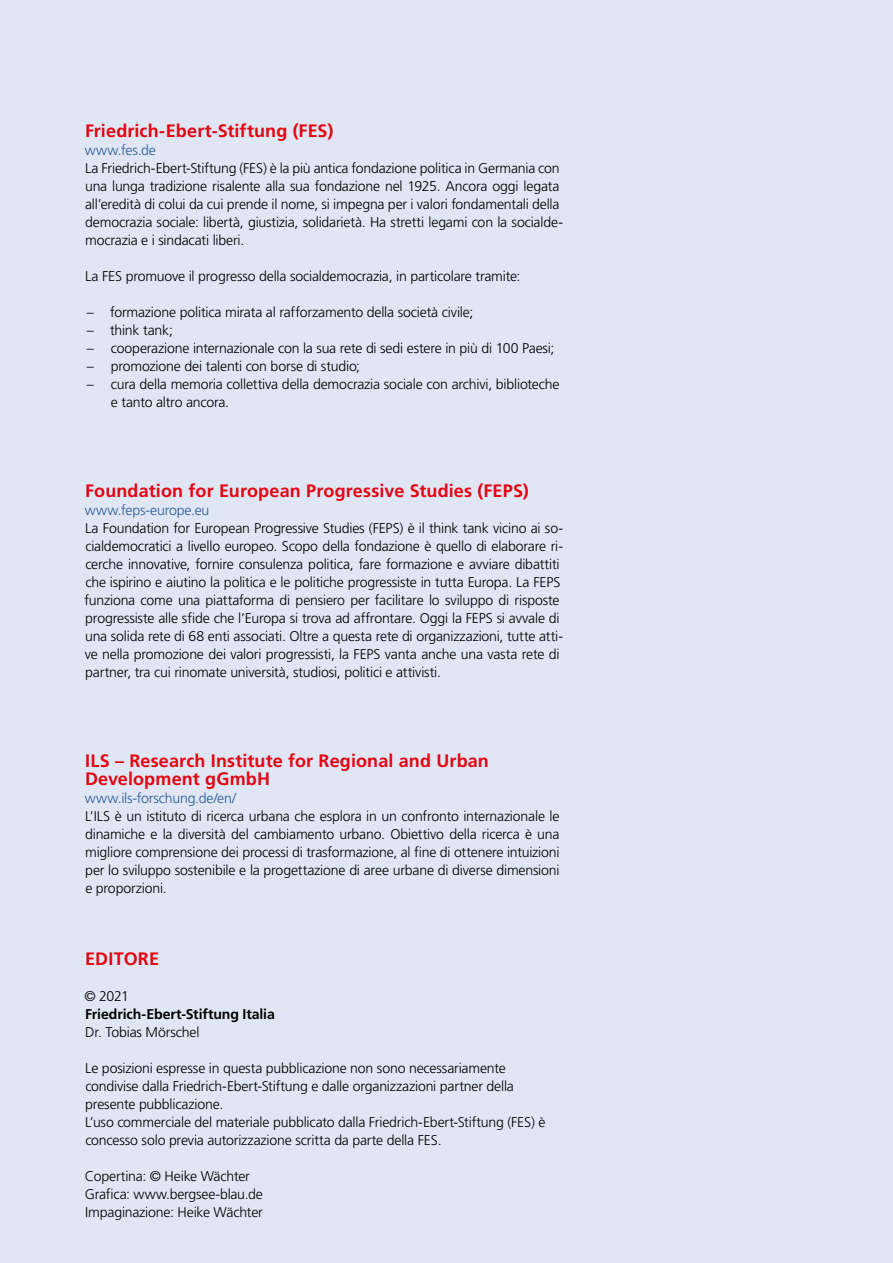
<style>
.page{position:relative;width:893px;height:1263px;background:#e1e6f4}
.page>*{position:absolute;margin:0;border:0;box-sizing:border-box;transform-origin:0 0}
.H8_B____cmyk-rot{font:700 18px/18px "Frutiger LT Pro";letter-spacing:.005em;color:#e30613}
.H6_Zwischenuebersc{font:700 18px "Frutiger LT Pro";letter-spacing:.01em;color:#e30613}
.FT_Blocksatz{font:300 14.1px/18px "Frutiger LT Pro";letter-spacing:-.015em;color:#000}
.FT_Linksbündig{font:300 14.1px/18px "Frutiger LT Pro";letter-spacing:-.015em;color:#000}
.FT_Blocksatz-2{font:300 14.1px "Frutiger LT Pro";letter-spacing:-.01em;color:#275b9b}
.FT_Linksbündig-2{font:700 14.1px "Frutiger LT Pro";letter-spacing:-.01em;color:#000}
</style>
<div class="page">
<p class="H8_B____cmyk-rot" style="left:85px;top:122px;width:250px">Friedrich-Ebert-Stiftung (FES)</p>
<p class="FT_Blocksatz-2" style="left:85px;top:142px;width:73px">www.fes.de</p>
<p class="FT_Blocksatz" style="left:85px;top:159px;width:480px">La Friedrich-Ebert-Stiftung (FES) è la più antica fondazione politica in Germania con una lunga tradizione risalente alla sua fondazione nel 1925. Ancora oggi legata all’eredità di colui da cui prende il nome, si impegna per i valori fondamentali della democrazia sociale: libertà, giustizia, solidarietà. Ha stretti legami con la socialde&shy;mocrazia e i sindacati liberi.</p>
<p class="FT_Blocksatz" style="left:85px;top:267px;width:437px">La FES promuove il progresso della socialdemocrazia, in particolare tramite:</p>
<p class="FT_Blocksatz" style="left:87px;top:303px;width:388px">– formazione politica mirata al rafforzamento della società civile;</p>
<p class="FT_Blocksatz" style="left:87px;top:321px;width:88px">– think tank;</p>
<p class="FT_Blocksatz" style="left:87px;top:339px;width:469px">– cooperazione internazionale con la sua rete di sedi estere in più di 100 Paesi;</p>
<p class="FT_Blocksatz" style="left:87px;top:357px;width:275px">– promozione dei talenti con borse di studio;</p>
<p class="FT_Blocksatz" style="left:111px;top:375px;width:450px;text-indent:-24px">– cura della memoria collettiva della democrazia sociale con archivi, biblioteche e tanto altro ancora.</p>
<p class="H8_B____cmyk-rot" style="left:85px;top:482px;width:445px">Foundation for European Progressive Studies (FEPS)</p>
<p class="FT_Blocksatz-2" style="left:85px;top:502px;width:126px">www.feps-europe.eu</p>
<p class="FT_Blocksatz" style="left:85px;top:519px;width:480px">La Foundation for European Progressive Studies (FEPS) è il think tank vicino ai so&shy;cialdemocratici a livello europeo. Scopo della fondazione è quello di elaborare ri&shy;cerche innovative, fornire consulenza politica, fare formazione e avviare dibattiti che ispirino e aiutino la politica e le politiche progressiste in tutta Europa. La FEPS funziona come una piattaforma di pensiero per facilitare lo sviluppo di risposte progressiste alle sfide che l’Europa si trova ad affrontare. Oggi la FEPS si avvale di una solida rete di 68 enti associati. Oltre a questa rete di organizzazioni, tutte atti&shy;ve nella promozione dei valori progressisti, la FEPS vanta anche una vasta rete di partner, tra cui rinomate università, studiosi, politici e attivisti.</p>
<p class="H8_B____cmyk-rot" style="left:85px;top:752px;width:405px">ILS – Research Institute for Regional and Urban<br>Development gGmbH</p>
<p class="FT_Blocksatz-2" style="left:85px;top:790px;width:153px">www.ils-forschung.de/en/</p>
<p class="FT_Blocksatz" style="left:85px;top:807px;width:476px;text-align:justify">L’ILS è un istituto di ricerca urbana che esplora in un confronto internazionale le dinamiche e la diversità del cambiamento urbano. Obiettivo della ricerca è una migliore comprensione dei processi di trasformazione, al fine di ottenere intuizioni per lo sviluppo sostenibile e la progettazione di aree urbane di diverse dimensioni e proporzioni.</p>
<p class="H6_Zwischenuebersc" style="left:85px;top:948px;width:76px">EDITORE</p>
<p class="FT_Linksbündig" style="left:84px;top:987px;width:46px">© 2021</p>
<p class="FT_Linksbündig-2" style="left:85px;top:1006px;width:191px">Friedrich-Ebert-Stiftung Italia</p>
<p class="FT_Linksbündig" style="left:85px;top:1023px;width:116px">Dr. Tobias Mörschel</p>
<p class="FT_Linksbündig" style="left:85px;top:1059px;width:430px">Le posizioni espresse in questa pubblicazione non sono necessariamente condivise dalla Friedrich-Ebert-Stiftung e dalle organizzazioni partner della presente pubblicazione.</p>
<p class="FT_Linksbündig" style="left:85px;top:1113px;width:462px">L’uso commerciale del materiale pubblicato dalla Friedrich-Ebert-Stiftung (FES) è concesso solo previa autorizzazione scritta da parte della FES.</p>
<p class="FT_Linksbündig" style="left:85px;top:1167px;width:167px">Copertina: © Heike Wächter</p>
<p class="FT_Linksbündig" style="left:85px;top:1185px;width:180px">Grafica: www.bergsee-blau.de</p>
<p class="FT_Linksbündig" style="left:85px;top:1203px;width:179px">Impaginazione: Heike Wächter</p>
</div>
